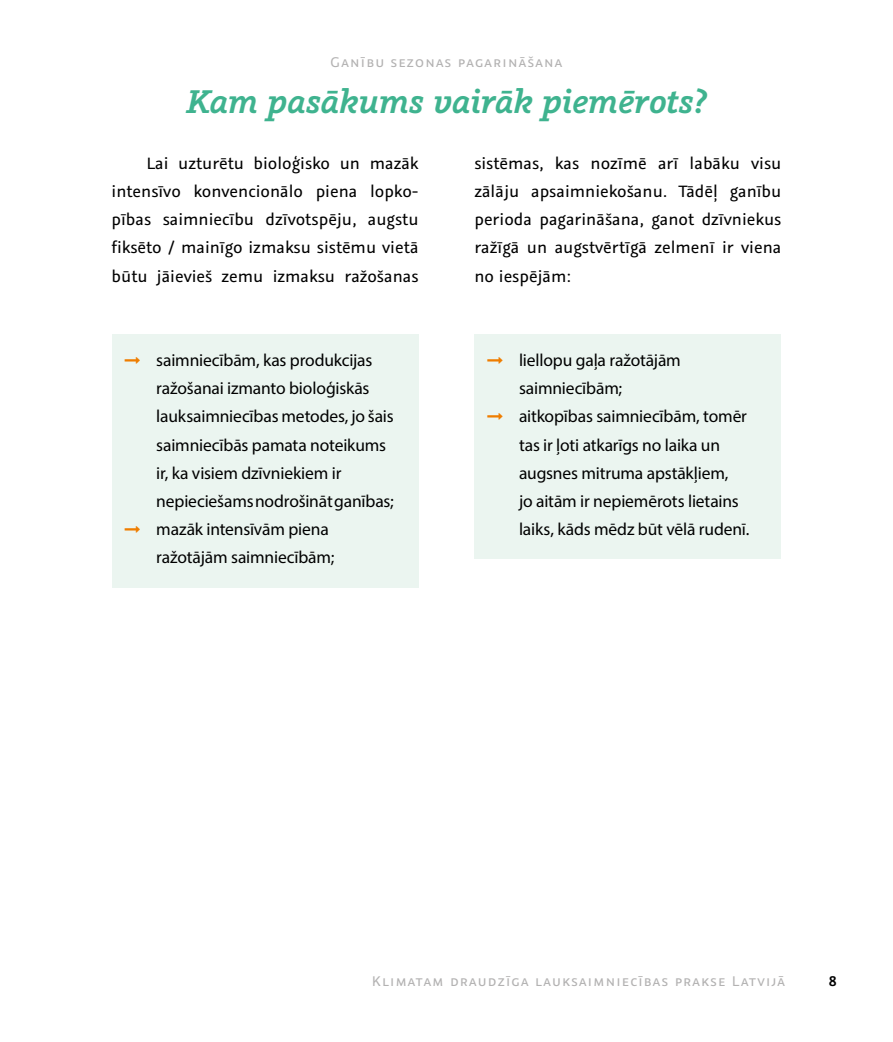
<style>
.page{position:relative;width:893px;height:1042px;background:#fff}
.page>*{position:absolute;margin:0;border:0;box-sizing:border-box;transform-origin:0 0}
.t1{font:italic 600 36.75px "Graublau Slab";letter-spacing:-.01em;color:#3fb38f}
.t2{font:18.38px/28.2px "Graublau Sans";color:#000;text-align:justify}
.t3{font:17.5px/28.2px "Myriad Pro";letter-spacing:-.01em;color:#000}
.t4{font:15.75px "Graublau Sans";letter-spacing:.08em;color:#b3b2b2}
.t5{font:600 15.75px "Graublau Sans";color:#000}
</style>
<div class="page">
<div style="left:112px;top:334px;width:307px;height:197px;background:#ebf5f0"></div>
<div style="left:112px;top:503px;width:307px;height:84px;background:#ebf5f0"></div>
<div style="left:474px;top:334px;width:307px;height:84px;background:#ebf5f0"></div>
<div style="left:474px;top:390px;width:307px;height:169px;background:#ebf5f0"></div>
<p class="t4" style="left:331px;top:53px;width:233px">Ganību sezonas pagarināšana</p>
<h1 class="t1" style="left:186px;top:79px;width:522px">Kam pasākums vairāk piemērots?</h1>
<p class="t2" style="left:112px;top:149px;width:308px;text-indent:35px">Lai uzturētu bioloģisko un mazāk intensīvo konvencionālo piena lopko&shy;pības saimniecību dzīvotspēju, augstu fiksēto / mainīgo izmaksu sistēmu vietā būtu jāievieš zemu izmaksu ražošanas</p>
<p class="t2" style="left:474px;top:149px;width:308px">sistēmas, kas nozīmē arī labāku visu zālāju apsaimniekošanu. Tādēļ ganību perioda pagarināšana, ganot dzīvniekus ražīgā un augstvērtīgā zelmenī ir viena no iespējām:</p>
<p class="t3" style="left:156px;top:346px;width:239px">saimniecībām, kas produkcijas ražošanai izmanto bioloģiskās lauksaimniecības metodes, jo šais saimniecībās pamata noteikums ir, ka visiem dzīvniekiem ir nepieciešams nodrošināt ganības; mazāk intensīvām piena ražotājām saimniecībām;</p>
<p class="t3" style="left:519px;top:346px;width:232px">liellopu gaļa ražotājām saimniecībām;<br>aitkopības saimniecībām, tomēr tas ir ļoti atkarīgs no laika un augsnes mitruma apstākļiem,<br>jo aitām ir nepiemērots lietains laiks, kāds mēdz būt vēlā rudenī.</p>
<p class="t4" style="left:372px;top:971px;width:414px">Klimatam draudzīga lauksaimniecības prakse Latvijā</p>
<p class="t5" style="left:829px;top:971px;width:9px">8</p>
</div>
